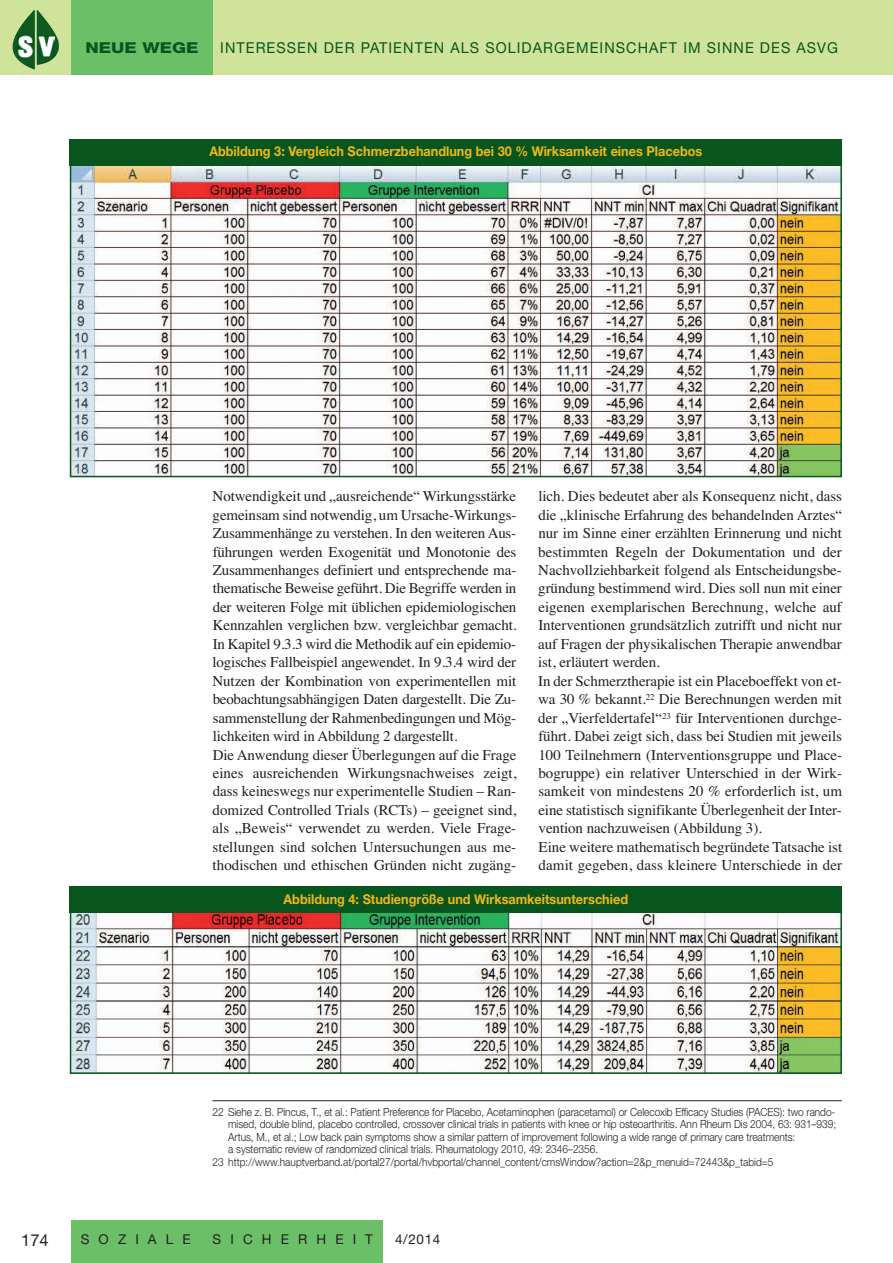
<style>
.page{position:relative;width:893px;height:1263px;background:#fff}
.page>*{position:absolute;margin:0;border:0;box-sizing:border-box;transform-origin:0 0}
.t1{font:16.5px "Helvetica Neue";color:#231f20}
.t2{font:15px/18.5px "Times";letter-spacing:-.005em;color:#231f20}
.t3{font:15px "Helvetica Neue";letter-spacing:.075em;color:#08551e;scale:.96 1}
.t4{font:800 15px "Helvetica Neue";color:#08551e;scale:1.2 1}
.t5{font:700 13.5px "Helvetica Neue";color:#f2b90f;scale:.94 1}
.t6{font:13.5px "Helvetica Neue";letter-spacing:.675em;color:#231f20}
.t7{font:300 11.25px "Helvetica Neue";letter-spacing:-.005em;color:#231f20;scale:.9 1}
</style>
<div class="page">
<div style="left:0;top:0;width:893px;height:74px;background:#d0e39a"></div>
<div style="left:71px;top:0;width:142px;height:74px;background:#6bc067"></div>
<div style="left:71px;top:1220px;width:312px;height:43px;background:#6bc067"></div>
<img style="left:37px;top:10px;width:22px;height:55px">
<img style="left:13px;top:10px;width:22px;height:60px">
<img style="left:17px;top:35px;width:17px;height:22px">
<img style="left:39px;top:36px;width:15px;height:20px">
<img style="left:73px;top:167px;width:766px;height:307px">
<div style="left:70px;top:139px;width:772px;height:26px;background:#08551e"></div>
<img style="left:73px;top:912px;width:766px;height:159px">
<div style="left:70px;top:906px;width:772px;height:168px;border:2px solid #08551e"></div>
<div style="left:70px;top:886px;width:772px;height:26px;background:#08551e"></div>
<hr style="left:212px;top:1100px;width:630px;height:1px;background:#231f20">
<p class="t4" style="left:86px;top:43px;width:96px">NEUE WEGE</p>
<p class="t3" style="left:220px;top:43px;width:645px">INTERESSEN DER PATIENTEN ALS SOLIDARGEMEINSCHAFT IM SINNE DES ASVG</p>
<p class="t5" style="left:209px;top:141px;width:526px">Abbildung 3: Vergleich Schmerzbehandlung bei 30 % Wirksamkeit eines Placebos</p>
<p class="t2" style="left:213px;top:487px;width:305px">Notwendigkeit und „ausreichende“ Wirkungsstärke gemeinsam sind notwendig, um Ursache-Wirkungs-Zusammenhänge zu verstehen. In den weiteren Aus&shy;führungen werden Exogenität und Monotonie des Zusammenhanges definiert und entsprechende ma&shy;thematische Beweise geführt. Die Begriffe werden in der weiteren Folge mit üblichen epidemiologischen Kennzahlen verglichen bzw. vergleichbar gemacht.<br>In Kapitel 9.3.3 wird die Methodik auf ein epidemio&shy;logisches Fallbeispiel angewendet. In 9.3.4 wird der Nutzen der Kombination von experimentellen mit beobachtungsabhängigen Daten dargestellt. Die Zu&shy;sammenstellung der Rahmenbedingungen und Mög&shy;lichkeiten wird in Abbildung 2 dargestellt.<br>Die Anwendung dieser Überlegungen auf die Frage eines ausreichenden Wirkungsnachweises zeigt, dass keineswegs nur experimentelle Studien – Ran&shy;domized Controlled Trials (RCTs) – geeignet sind, als „Beweis“ verwendet zu werden. Viele Frage&shy;stellungen sind solchen Untersuchungen aus me&shy;thodischen und ethischen Gründen nicht zugäng-</p>
<p class="t2" style="left:538px;top:487px;width:306px">lich. Dies bedeutet aber als Konsequenz nicht, dass die „klinische Erfahrung des behandelnden Arztes“ nur im Sinne einer erzählten Erinnerung und nicht bestimmten Regeln der Dokumentation und der Nachvollziehbarkeit folgend als Entscheidungsbe&shy;gründung bestimmend wird. Dies soll nun mit einer eigenen exemplarischen Berechnung, welche auf Interventionen grundsätzlich zutrifft und nicht nur auf Fragen der physikalischen Therapie anwendbar ist, erläutert werden.<br>In der Schmerztherapie ist ein Placeboeffekt von et&shy;wa 30 % bekannt.<sup>22</sup> Die Berechnungen werden mit der „Vierfeldertafel“<sup>23</sup> für Interventionen durchge&shy;führt. Dabei zeigt sich, dass bei Studien mit jeweils 100 Teilnehmern (Interventionsgruppe und Place&shy;bogruppe) ein relativer Unterschied in der Wirk&shy;samkeit von mindestens 20 % erforderlich ist, um eine statistisch signifikante Überlegenheit der Inter&shy;vention nachzuweisen (Abbildung 3).<br>Eine weitere mathematisch begründete Tatsache ist damit gegeben, dass kleinere Unterschiede in der</p>
<p class="t5" style="left:284px;top:888px;width:368px">Abbildung 4: Studiengröße und Wirksamkeitsunterschied</p>
<p class="t7" style="left:212px;top:1103px;width:694px">22 Siehe z. B. Pincus, T., et al.: Patient Preference for Placebo, Acetaminophen (paracetamol) or Celecoxib Efficacy Studies (PACES): two rando-</p>
<p class="t7" style="left:228px;top:1115px;width:677px">mised, double blind, placebo controlled, crossover clinical trials in patients with knee or hip osteoarthritis. Ann Rheum Dis 2004, 63: 931–939;</p>
<p class="t7" style="left:228px;top:1128px;width:631px">Artus, M., et al.; Low back pain symptoms show a similar pattern of improvement following a wide range of primary care treatments:</p>
<p class="t7" style="left:228px;top:1140px;width:412px">a systematic review of randomized clinical trials. Rheumatology 2010, 49: 2346–2356.</p>
<p class="t7" style="left:212px;top:1153px;width:625px">23 http://www.hauptverband.at/portal27/portal/hvbportal/channel_content/cmsWindow?action=2&amp;p_menuid=72443&amp;p_tabid=5</p>
<p class="t1" style="left:21px;top:1234px;width:29px">174</p>
<p class="t6" style="left:81px;top:1234px;width:111px">SOZIALE</p>
<p class="t6" style="left:213px;top:1234px;width:162px">SICHERHEIT</p>
<p class="t6" style="left:395px;top:1234px;width:47px">4/2014</p>
</div>
